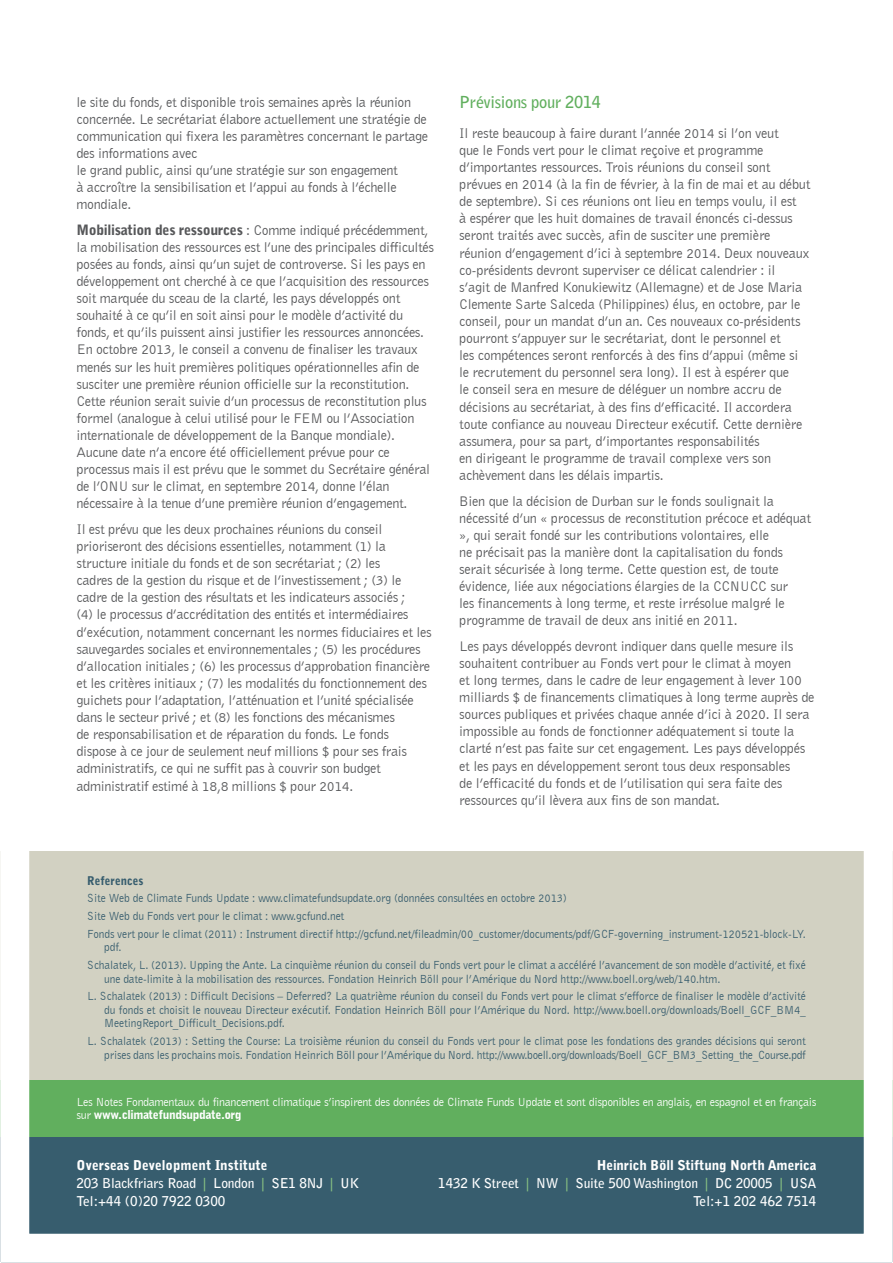
<style>
.page{position:relative;width:893px;height:1263px;background:#fff}
.page>*{position:absolute;margin:0;border:0;box-sizing:border-box;transform-origin:0 0}
.SUBHEADING{font:700 16.5px "Bell Gothic Std";letter-spacing:-.02em;color:#61af5e}
.BODY{font:14.25px/17.1px "Bell Gothic BT";letter-spacing:-.025em;color:#57585a}
.HEADING{font:700 13.5px "Bell Gothic Std";letter-spacing:-.01em;color:#fff}
.HEADING-2{font:900 13.5px "Bell Gothic Std";letter-spacing:-.01em;color:#fff}
.t1{font:12px/17.7px "Bell Gothic BT";letter-spacing:-.01em;color:#375d6e;scale:.95 1}
.t2{font:12px/13.5px "Bell Gothic BT";letter-spacing:-.03em;color:#fff}
.t3{font:900 12px "Bell Gothic Std";color:#375d6e;scale:.95 1}
.s1{font-family:"Bell Gothic Std";font-weight:900}
.s2{font-weight:900}
.s3{color:#86bf82}
</style>
<div class="page">
<svg style="left:0;top:851px;width:893px;height:412px;background:#a7b9aa"></svg>
<p class="BODY" style="left:77px;top:93px;width:353px">le site du fonds, et disponible trois semaines après la réunion concernée. Le secrétariat élabore actuellement une stratégie de communication qui fixera les paramètres concernant le partage des informations avec<br>le grand public, ainsi qu’une stratégie sur son engagement<br>à accroître la sensibilisation et l’appui au fonds à l’échelle mondiale.</p>
<p class="BODY" style="left:77px;top:221px;width:359px"><span class="s1">Mobilisation des ressources</span> : Comme indiqué précédemment, la mobilisation des ressources est l’une des principales difficultés posées au fonds, ainsi qu’un sujet de controverse. Si les pays en développement ont cherché à ce que l’acquisition des ressources soit marquée du sceau de la clarté, les pays développés ont souhaité à ce qu’il en soit ainsi pour le modèle d’activité du fonds, et qu’ils puissent ainsi justifier les ressources annoncées.<br>En octobre 2013, le conseil a convenu de finaliser les travaux menés sur les huit premières politiques opérationnelles afin de susciter une première réunion officielle sur la reconstitution.<br>Cette réunion serait suivie d’un processus de reconstitution plus formel (analogue à celui utilisé pour le FEM ou l’Association internationale de développement de la Banque mondiale).<br>Aucune date n’a encore été officiellement prévue pour ce processus mais il est prévu que le sommet du Secrétaire général de l’ONU sur le climat, en septembre 2014, donne l’élan nécessaire à la tenue d’une première réunion d’engagement.</p>
<p class="BODY" style="left:77px;top:520px;width:357px">Il est prévu que les deux prochaines réunions du conseil prioriseront des décisions essentielles, notamment (1) la structure initiale du fonds et de son secrétariat ; (2) les<br>cadres de la gestion du risque et de l’investissement ; (3) le cadre de la gestion des résultats et les indicateurs associés ;<br>(4) le processus d’accréditation des entités et intermédiaires d’exécution, notamment concernant les normes fiduciaires et les sauvegardes sociales et environnementales ; (5) les procédures d’allocation initiales ; (6) les processus d’approbation financière et les critères initiaux ; (7) les modalités du fonctionnement des guichets pour l’adaptation, l’atténuation et l’unité spécialisée dans le secteur privé ; et (8) les fonctions des mécanismes<br>de responsabilisation et de réparation du fonds. Le fonds dispose à ce jour de seulement neuf millions $ pour ses frais administratifs, ce qui ne suffit pas à couvrir son budget administratif estimé à 18,8 millions $ pour 2014.</p>
<p class="SUBHEADING" style="left:459px;top:92px;width:143px">Prévisions pour 2014</p>
<p class="BODY" style="left:459px;top:124px;width:353px">Il reste beaucoup à faire durant l’année 2014 si l’on veut<br>que le Fonds vert pour le climat reçoive et programme d’importantes ressources. Trois réunions du conseil sont prévues en 2014 (à la fin de février, à la fin de mai et au début de septembre). Si ces réunions ont lieu en temps voulu, il est<br>à espérer que les huit domaines de travail énoncés ci-dessus seront traités avec succès, afin de susciter une première réunion d’engagement d’ici à septembre 2014. Deux nouveaux co-présidents devront superviser ce délicat calendrier : il<br>s’agit de Manfred Konukiewitz (Allemagne) et de Jose Maria Clemente Sarte Salceda (Philippines) élus, en octobre, par le conseil, pour un mandat d’un an. Ces nouveaux co-présidents pourront s’appuyer sur le secrétariat, dont le personnel et<br>les compétences seront renforcés à des fins d’appui (même si le recrutement du personnel sera long). Il est à espérer que<br>le conseil sera en mesure de déléguer un nombre accru de décisions au secrétariat, à des fins d’efficacité. Il accordera toute confiance au nouveau Directeur exécutif. Cette dernière assumera, pour sa part, d’importantes responsabilités<br>en dirigeant le programme de travail complexe vers son achèvement dans les délais impartis.</p>
<p class="BODY" style="left:459px;top:492px;width:353px">Bien que la décision de Durban sur le fonds soulignait la nécessité d’un « processus de reconstitution précoce et adéquat », qui serait fondé sur les contributions volontaires, elle<br>ne précisait pas la manière dont la capitalisation du fonds serait sécurisée à long terme. Cette question est, de toute évidence, liée aux négociations élargies de la CCNUCC sur<br>les financements à long terme, et reste irrésolue malgré le programme de travail de deux ans initié en 2011.</p>
<p class="BODY" style="left:459px;top:637px;width:357px">Les pays développés devront indiquer dans quelle mesure ils souhaitent contribuer au Fonds vert pour le climat à moyen<br>et long termes, dans le cadre de leur engagement à lever 100 milliards $ de financements climatiques à long terme auprès de sources publiques et privées chaque année d’ici à 2020. Il sera impossible au fonds de fonctionner adéquatement si toute la clarté n’est pas faite sur cet engagement. Les pays développés et les pays en développement seront tous deux responsables<br>de l’efficacité du fonds et de l’utilisation qui sera faite des ressources qu’il lèvera aux fins de son mandat.</p>
<p class="t3" style="left:87px;top:873px;width:61px">References</p>
<p class="t1" style="left:87px;top:889px;width:758px">Site Web de Climate Funds Update : www.climatefundsupdate.org (données consultées en octobre 2013)<br>Site Web du Fonds vert pour le climat : www.gcfund.net<br>Fonds vert pour le climat (2011) : Instrument directif http://gcfund.net/fileadmin/00_customer/documents/pdf/GCF-governing_instrument-120521-block-LY.</p>
<p class="t1" style="left:87px;top:938px;width:758px;text-indent:17px">pdf.<br>Schalatek, L. (2013). Upping the Ante. La cinquième réunion du conseil du Fonds vert pour le climat a accéléré l’avancement de son modèle d’activité, et fixé</p>
<p class="t1" style="left:87px;top:969px;width:758px;text-indent:17px">une date-limite à la mobilisation des ressources. Fondation Heinrich Böll pour l’Amérique du Nord http://www.boell.org/web/140.htm.<br>L. Schalatek (2013) : Difficult Decisions – Deferred? La quatrième réunion du conseil du Fonds vert pour le climat s’efforce de finaliser le modèle d’activité</p>
<p class="t1" style="left:104px;top:1003px;width:740px;line-height:13.5px">du fonds et choisit le nouveau Directeur exécutif. Fondation Heinrich Böll pour l’Amérique du Nord. http://www.boell.org/downloads/Boell_GCF_BM4_<br>MeetingReport_Difficult_Decisions.pdf.</p>
<p class="t1" style="left:87px;top:1034px;width:758px;line-height:13.5px;text-align:right">L. Schalatek (2013) : Setting the Course: La troisième réunion du conseil du Fonds vert pour le climat pose les fondations des grandes décisions qui seront prises dans les prochains mois. Fondation Heinrich Böll pour l’Amérique du Nord. http://www.boell.org/downloads/Boell_GCF_BM3_Setting_the_Course.pdf</p>
<p class="t2" style="left:77px;top:1095px;width:741px">Les Notes Fondamentaux du financement climatique s’inspirent des données de Climate Funds Update et sont disponibles en anglais, en espagnol et en français sur <span class="s2">www.climatefundsupdate.org</span></p>
<p class="HEADING-2" style="left:597px;top:1157px;width:221px">Heinrich Böll Stiftung North America</p>
<p class="HEADING" style="left:438px;top:1175px;width:380px">1432 K Street <span class="s3">|</span> NW <span class="s3">|</span> Suite 500 Washington <span class="s3">|</span> DC 20005 <span class="s3">|</span> USA</p>
<p class="HEADING" style="left:693px;top:1192px;width:125px">Tel:+1 202 462 7514</p>
<p class="HEADING-2" style="left:77px;top:1157px;width:193px">Overseas Development Institute</p>
<p class="HEADING" style="left:77px;top:1175px;width:284px">203 Blackfriars Road <span class="s3">|</span> London <span class="s3">|</span> SE1 8NJ <span class="s3">|</span> UK</p>
<p class="HEADING" style="left:77px;top:1192px;width:150px">Tel:+44 (0)20 7922 0300</p>
</div>
